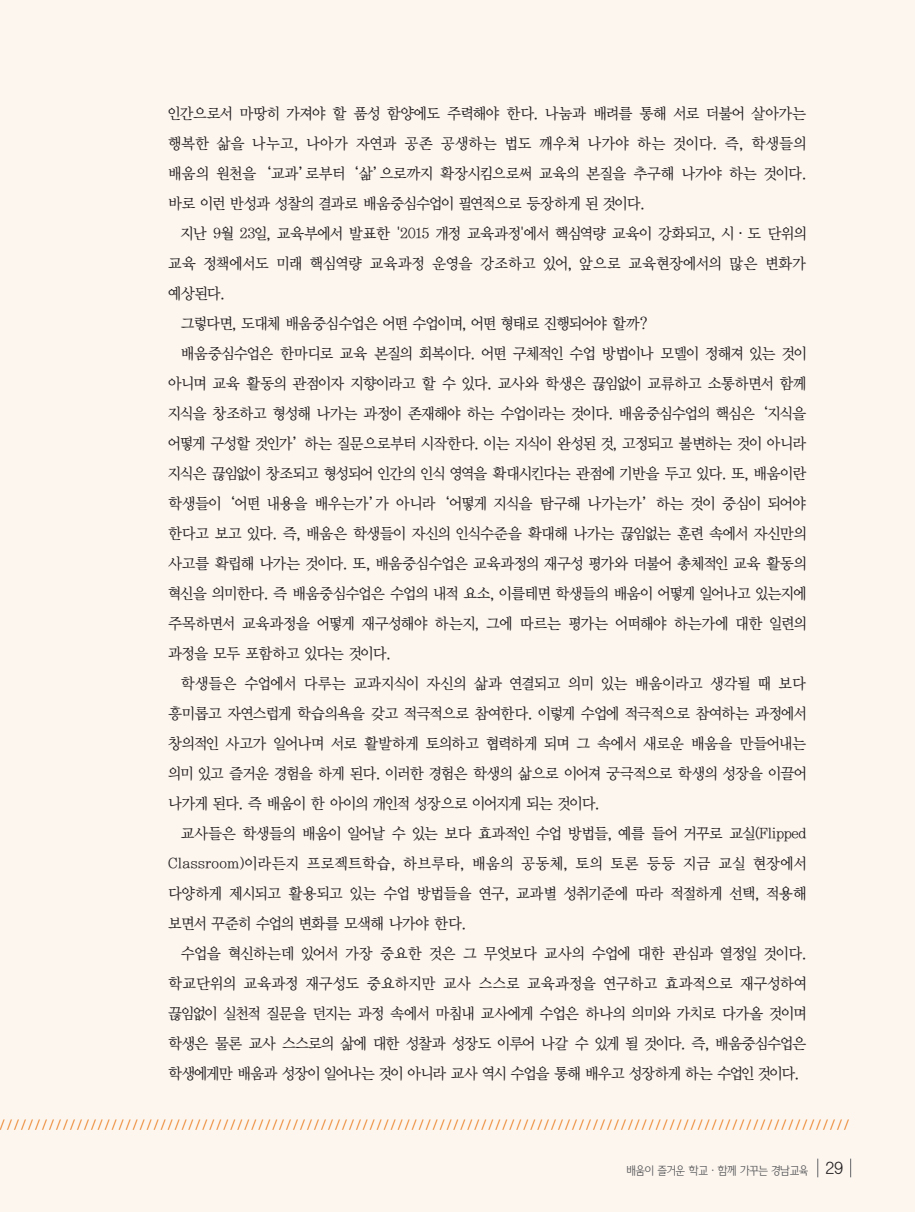
<style>
.page{position:relative;width:915px;height:1212px;background:#fff}
.page>*{position:absolute;margin:0;border:0;box-sizing:border-box;transform-origin:0 0}
.t1{font:15px/30px "Korean MJ B";letter-spacing:-.03em;color:#231f20;text-align:justify;scale:.95 1}
.t2{font:15px "Korean MJ B";color:#231f20;scale:.95 1}
.t3{font:15px "Korean MJ B";letter-spacing:-.05em;color:#231f20;scale:.95 1}
.t4{font:15px "Korean MJ B";letter-spacing:.015em;color:#231f20;scale:.95 1}
.t5{font:15px "Korean MJ B";letter-spacing:-.01em;color:#231f20;scale:.95 1}
.t6{font:13.05px "Korean MJ B";color:#ea7c1d;scale:1.13 1}
.t7{font:11.25px "Korean HAN L";letter-spacing:-.04em;color:#57585a;scale:.9 1}
.s1{font-size:15.75px;color:#231f20}
</style>
<div class="page">
<div style="left:0;top:0;width:914px;height:1212px;background:#fdf6ef"></div>
<svg style="left:817px;top:1158px;width:1px;height:19px"></svg>
<p class="t1" style="left:168px;top:99px;width:673px">인간으로서 마땅히 가져야 할 품성 함양에도 주력해야 한다. 나눔과 배려를 통해 서로 더불어 살아가는 행복한 삶을 나누고, 나아가 자연과 공존 공생하는 법도 깨우쳐 나가야 하는 것이다. 즉, 학생들의 배움의 원천을 ‘교과’로부터 ‘삶’으로까지 확장시킴으로써 교육의 본질을 추구해 나가야 하는 것이다. 바로 이런 반성과 성찰의 결과로 배움중심수업이 필연적으로 등장하게 된 것이다.</p>
<p class="t1" style="left:181px;top:219px;width:659px">지난 9월 23일, 교육부에서 발표한 '2015 개정 교육과정'에서 핵심역량 교육이 강화되고, 시·도 단위의</p>
<p class="t2" style="left:168px;top:256px;width:673px">교육 정책에서도 미래 핵심역량 교육과정 운영을 강조하고 있어, 앞으로 교육현장에서의 많은 변화가</p>
<p class="t1" style="left:168px;top:279px;width:61px">예상된다.</p>
<p class="t1" style="left:181px;top:309px;width:492px">그렇다면, 도대체 배움중심수업은 어떤 수업이며, 어떤 형태로 진행되어야 할까?</p>
<p class="t1" style="left:181px;top:339px;width:659px">배움중심수업은 한마디로 교육 본질의 회복이다. 어떤 구체적인 수업 방법이나 모델이 정해져 있는 것이</p>
<p class="t1" style="left:168px;top:369px;width:673px">아니며 교육 활동의 관점이자 지향이라고 할 수 있다. 교사와 학생은 끊임없이 교류하고 소통하면서 함께</p>
<p class="t1" style="left:168px;top:399px;width:673px">지식을 창조하고 형성해 나가는 과정이 존재해야 하는 수업이라는 것이다. 배움중심수업의 핵심은 ‘지식을</p>
<p class="t1" style="left:168px;top:429px;width:673px">어떻게 구성할 것인가’ 하는 질문으로부터 시작한다. 이는 지식이 완성된 것, 고정되고 불변하는 것이 아니라</p>
<p class="t1" style="left:168px;top:459px;width:673px">지식은 끊임없이 창조되고 형성되어 인간의 인식 영역을 확대시킨다는 관점에 기반을 두고 있다. 또, 배움이란</p>
<p class="t1" style="left:168px;top:489px;width:672px">학생들이 ‘어떤 내용을 배우는가’가 아니라 ‘어떻게 지식을 탐구해 나가는가’ 하는 것이 중심이 되어야</p>
<p class="t1" style="left:168px;top:519px;width:673px">한다고 보고 있다. 즉, 배움은 학생들이 자신의 인식수준을 확대해 나가는 끊임없는 훈련 속에서 자신만의</p>
<p class="t1" style="left:168px;top:549px;width:673px">사고를 확립해 나가는 것이다. 또, 배움중심수업은 교육과정의 재구성 평가와 더불어 총체적인 교육 활동의</p>
<p class="t1" style="left:168px;top:579px;width:673px">혁신을 의미한다. 즉 배움중심수업은 수업의 내적 요소, 이를테면 학생들의 배움이 어떻게 일어나고 있는지에</p>
<p class="t1" style="left:168px;top:609px;width:673px">주목하면서 교육과정을 어떻게 재구성해야 하는지, 그에 따르는 평가는 어떠해야 하는가에 대한 일련의</p>
<p class="t1" style="left:168px;top:639px;width:236px">과정을 모두 포함하고 있다는 것이다.</p>
<p class="t2" style="left:181px;top:676px;width:659px">학생들은 수업에서 다루는 교과지식이 자신의 삶과 연결되고 의미 있는 배움이라고 생각될 때 보다</p>
<p class="t1" style="left:168px;top:699px;width:673px">흥미롭고 자연스럽게 학습의욕을 갖고 적극적으로 참여한다. 이렇게 수업에 적극적으로 참여하는 과정에서</p>
<p class="t1" style="left:168px;top:729px;width:673px">창의적인 사고가 일어나며 서로 활발하게 토의하고 협력하게 되며 그 속에서 새로운 배움을 만들어내는</p>
<p class="t1" style="left:168px;top:759px;width:673px">의미 있고 즐거운 경험을 하게 된다. 이러한 경험은 학생의 삶으로 이어져 궁극적으로 학생의 성장을 이끌어</p>
<p class="t1" style="left:168px;top:789px;width:455px">나가게 된다. 즉 배움이 한 아이의 개인적 성장으로 이어지게 되는 것이다.</p>
<p class="t1" style="left:181px;top:819px;width:660px">교사들은 학생들의 배움이 일어날 수 있는 보다 효과적인 수업 방법들, 예를 들어 거꾸로 교실(Flipped</p>
<p class="t4" style="left:168px;top:856px;width:673px">Classroom)이라든지 프로젝트학습, 하브루타, 배움의 공동체, 토의 토론 등등 지금 교실 현장에서</p>
<p class="t5" style="left:168px;top:886px;width:673px">다양하게 제시되고 활용되고 있는 수업 방법들을 연구, 교과별 성취기준에 따라 적절하게 선택, 적용해</p>
<p class="t1" style="left:168px;top:909px;width:315px">보면서 꾸준히 수업의 변화를 모색해 나가야 한다.</p>
<p class="t1" style="left:181px;top:939px;width:659px">수업을 혁신하는데 있어서 가장 중요한 것은 그 무엇보다 교사의 수업에 대한 관심과 열정일 것이다.</p>
<p class="t2" style="left:168px;top:976px;width:673px">학교단위의 교육과정 재구성도 중요하지만 교사 스스로 교육과정을 연구하고 효과적으로 재구성하여</p>
<p class="t1" style="left:168px;top:999px;width:673px">끊임없이 실천적 질문을 던지는 과정 속에서 마침내 교사에게 수업은 하나의 의미와 가치로 다가올 것이며</p>
<p class="t3" style="left:168px;top:1036px;width:673px">학생은 물론 교사 스스로의 삶에 대한 성찰과 성장도 이루어 나갈 수 있게 될 것이다. 즉, 배움중심수업은</p>
<p class="t3" style="left:168px;top:1066px;width:665px">학생에게만 배움과 성장이 일어나는 것이 아니라 교사 역시 수업을 통해 배우고 성장하게 하는 수업인 것이다.</p>
<p class="t6" style="left:0;top:1118px;width:753px">//////////////////////////////////////////////////////////////////////////////////////////////////////////////////////////</p>
<p class="t7" style="left:626px;top:1165px;width:242px">배움이 즐거운 학교·함께 가꾸는 경남교육 <span class="s1">29</span></p>
</div>
